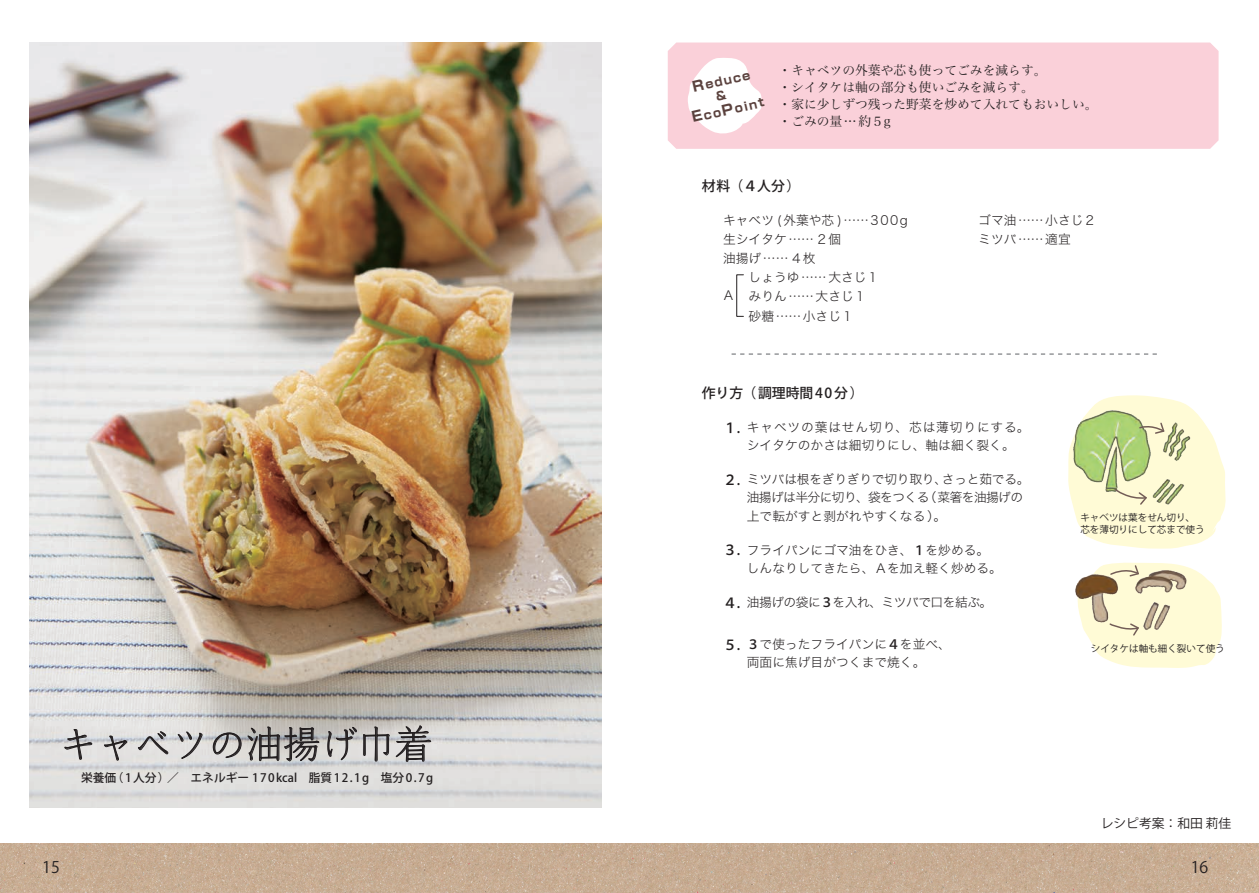
<style>
.page{position:relative;width:1259px;height:893px;background:#fff}
.page>*{position:absolute;margin:0;border:0;box-sizing:border-box;transform-origin:0 0}
.t1{font:300 37.2px "Akashi Std";color:#231f20}
.t2{font:15.9px "Koz Go Pr 6 N";color:#231f20}
.t3{font:500 13.8px "Koz Go Pr 6 N";color:#231f20}
.t4{font:12.75px/18.1px "Hira Kaku Std W2";color:#231f20}
.t5{font:12.75px/17px "Hira Min Std W3";color:#231f20}
.t6{font:12.75px/18.1px "Hira Kaku Std W2";letter-spacing:-.02em;color:#231f20}
.t7{font:12.75px/18.1px "Hira Kaku Std W2";letter-spacing:.035em;color:#231f20}
.t8{font:12.75px "Hira Kaku Std W2";letter-spacing:-.04em;color:#231f20}
.t9{font:12.75px "Koz Go Pr 6 N";color:#231f20}
.t10{font:500 11.7px "Koz Go Pr 6 N";color:#231f20}
.t11{font:700 11.7px "Wanpaku GN";color:#5b423e}
.t12{font:9.6px/11.7px "Koz Go Pr 6 N";color:#231f20}
.s1{font-size:13.8px}
.s2{font-family:"Koz Go Pr 6 N";font-weight:500}
</style>
<div class="page">
<img style="left:0;top:843px;width:1259px;height:50px">
<svg style="left:731px;top:353px;width:426px;height:2px"></svg>
<img style="left:30px;top:43px;width:572px;height:765px">
<div style="left:668px;top:43px;width:550px;height:106px;background:#fad0d9"></div>
<svg style="left:1068px;top:395px;width:158px;height:154px"></svg>
<svg style="left:1077px;top:562px;width:145px;height:106px;background:#eee7ca"></svg>
<div style="left:736px;top:274px;width:8px;height:43px;border:1px solid #231f20"></div>
<svg style="left:64px;top:729px;width:29px;height:31px"></svg>
<svg style="left:104px;top:712px;width:24px;height:49px"></svg>
<svg style="left:138px;top:731px;width:31px;height:24px"></svg>
<svg style="left:177px;top:731px;width:26px;height:28px"></svg>
<svg style="left:212px;top:716px;width:108px;height:46px;background:#a8a5a2"></svg>
<svg style="left:327px;top:727px;width:30px;height:33px"></svg>
<svg style="left:363px;top:717px;width:68px;height:85px;background:#c1c0bf"></svg>
<svg style="left:687px;top:58px;width:75px;height:76px"></svg>
<p class="t11" style="left:691px;top:80px;width:60px;rotate:-13deg"><span class="s1">R</span>educe</p>
<p class="t11" style="left:690px;top:111px;width:75px;rotate:-13deg"><span class="s1">E</span>co<span class="s1">P</span>oint</p>
<p class="t5" style="left:778px;top:61px;width:320px">・キャベツの外葉や芯も使ってごみを減らす。<br>・シイタケは軸の部分も使いごみを減らす。<br>・家に少しずつ残った野菜を炒めて入れてもおいしい。・ごみの量…約５g</p>
<p class="t3" style="left:702px;top:178px;width:100px">材料 （４人分）</p>
<p class="t4" style="left:723px;top:211px;width:186px">キャベツ (外葉や芯 )……300g</p>
<p class="t4" style="left:723px;top:230px;width:119px">生シイタケ……２個</p>
<p class="t4" style="left:723px;top:249px;width:94px">油揚げ……４枚</p>
<p class="t4" style="left:748px;top:268px;width:132px">しょうゆ……大さじ１</p>
<p class="t4" style="left:748px;top:287px;width:119px">みりん……大さじ１</p>
<p class="t4" style="left:748px;top:306px;width:107px">砂糖……小さじ１</p>
<p class="t4" style="left:722px;top:286px;width:14px">Ａ</p>
<p class="t4" style="left:978px;top:210px;width:119px;line-height:19.2px">ゴマ油……小さじ２ミツバ……適宜</p>
<p class="t1" style="left:60px;top:717px;width:374px">キャベツの油揚げ巾着</p>
<p class="t10" style="left:81px;top:771px;width:353px">栄養価（ 1 人分）／　エネルギー 1 7 0 kcal　脂質 1 2 . 1 g　塩分 0 . 7 g</p>
<p class="t3" style="left:702px;top:385px;width:163px">作り方 （調理時間40分）</p>
<p class="t3" style="left:723px;top:420px;width:19px">１.</p>
<p class="t7" style="left:747px;top:418px;width:284px">キャベツの葉はせん切り、芯は薄切りにする。シイタケのかさは細切りにし、軸は細く裂く。</p>
<p class="t6" style="left:747px;top:470px;width:284px">ミツバは根をぎりぎりで切り取り、さっと茹でる。油揚げは半分に切り、袋をつくる（菜箸を油揚げの上で転がすと剥がれやすくなる）。</p>
<p class="t4" style="left:747px;top:540px;width:257px">フライパンにゴマ油をひき、<span class="s2">１</span>を炒める。しんなりしてきたら、Ａを加え軽く炒める。</p>
<p class="t8" style="left:747px;top:592px;width:247px">油揚げの袋に<span class="s2">３</span>を入れ、ミツバで口を結ぶ。</p>
<p class="t4" style="left:747px;top:635px;width:206px"><span class="s2">３</span>で使ったフライパンに<span class="s2">４</span>を並べ、両面に焦げ目がつくまで焼く。</p>
<p class="t3" style="left:723px;top:472px;width:19px">２.</p>
<p class="t3" style="left:723px;top:543px;width:19px">３.</p>
<p class="t3" style="left:723px;top:595px;width:19px">４.</p>
<p class="t3" style="left:723px;top:637px;width:19px">５.</p>
<p class="t12" style="left:1080px;top:512px;width:126px">キャベツは葉をせん切り、芯を薄切りにして芯まで使う</p>
<p class="t12" style="left:1090px;top:642px;width:135px">シイタケは軸も細く裂いて使う</p>
<p class="t9" style="left:1100px;top:816px;width:132px">レシピ考案：和田 莉佳</p>
<p class="t2" style="left:42px;top:858px;width:19px">15</p>
<p class="t2" style="left:1190px;top:858px;width:19px">16</p>
</div>
